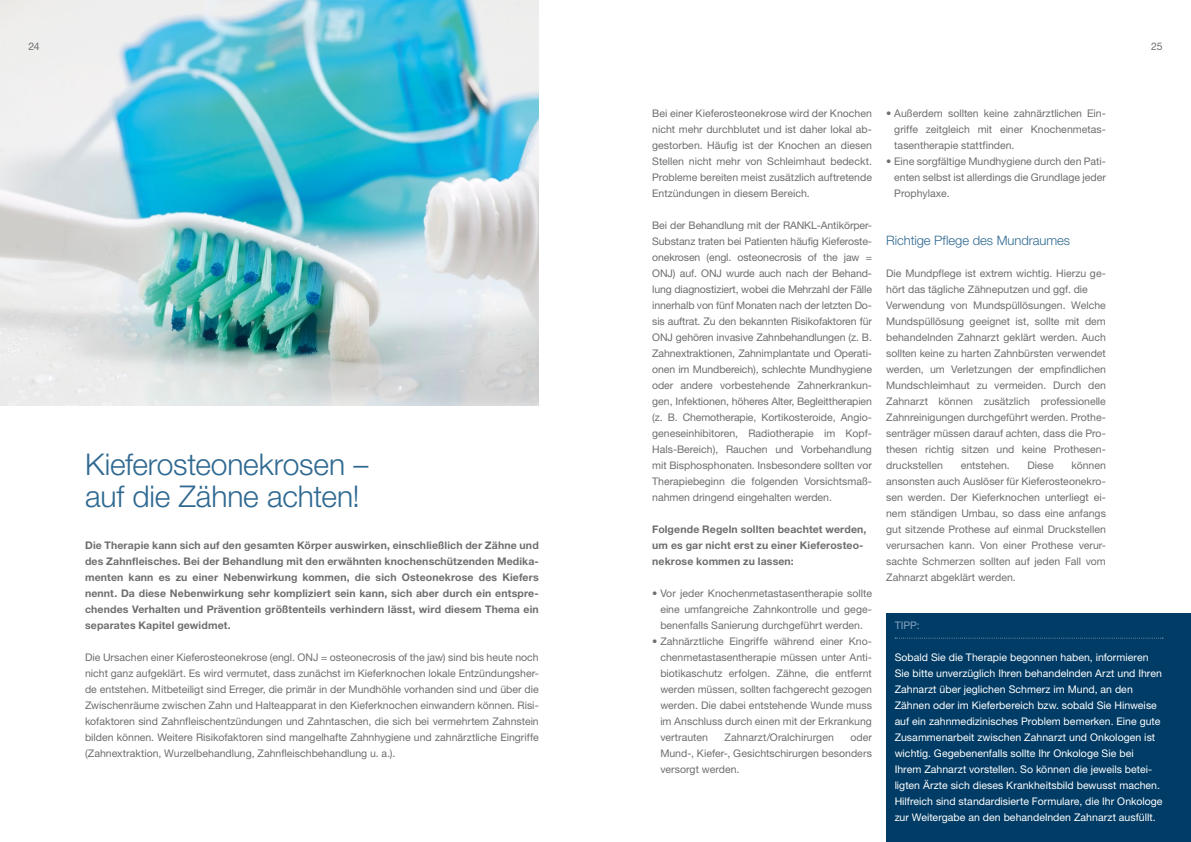
<style>
.page{position:relative;width:1191px;height:842px;background:#fff}
.page>*{position:absolute;margin:0;border:0;box-sizing:border-box;transform-origin:0 0}
.t1{font:300 30px/32px "Helvetica Neue LT Std";letter-spacing:-.005em;color:#2f6991}
.t2{font:300 13px "Helvetica Neue LT Std";letter-spacing:-.005em;color:#2f6991}
.t3{font:10.5px/16px "Helvetica Neue LT Std";color:#6e6e6e;text-align:justify}
.t4{font:10.5px/16px "Helvetica Neue LT Std";letter-spacing:.005em;color:#fff}
.t5{font:700 10.5px/16px "Helvetica Neue LT Std";letter-spacing:.01em;color:#6e6e6e;text-align:justify}
.t6{font:10.5px "Helvetica Neue LT Std";color:#87a2bf}
</style>
<div class="page">
<img style="left:0;top:0;width:539px;height:405px">
<div style="left:886px;top:613px;width:305px;height:229px;background:#003c65"></div>
<svg style="left:895px;top:638px;width:268px;height:1px"></svg>
<p class="t3" style="left:28px;top:38px;width:13px">24</p>
<p class="t3" style="left:1151px;top:38px;width:13px">25</p>
<h1 class="t1" style="left:85px;top:447px;width:285px">Kieferosteonekrosen – auf die Zähne achten!</h1>
<p class="t5" style="left:85px;top:537px;width:455px">Die Therapie kann sich auf den gesamten Körper auswirken, einschließlich der Zähne und des Zahnfleisches. Bei der Behandlung mit den erwähnten knochenschützenden Medika&shy;menten kann es zu einer Nebenwirkung kommen, die sich Osteonekrose des Kiefers nennt. Da diese Nebenwirkung sehr kompliziert sein kann, sich aber durch ein entspre&shy;chendes Verhalten und Prävention größtenteils verhindern lässt, wird diesem Thema ein separates Kapitel gewidmet.</p>
<p class="t3" style="left:85px;top:649px;width:455px">Die Ursachen einer Kieferosteonekrose (engl. ONJ = osteonecrosis of the jaw) sind bis heute noch nicht ganz aufgeklärt. Es wird vermutet, dass zunächst im Kieferknochen lokale Entzündungsher&shy;de entstehen. Mitbeteiligt sind Erreger, die primär in der Mundhöhle vorhanden sind und über die Zwischenräume zwischen Zahn und Halteapparat in den Kieferknochen einwandern können. Risi&shy;kofaktoren sind Zahnfleischentzündungen und Zahntaschen, die sich bei vermehrtem Zahnstein bilden können. Weitere Risikofaktoren sind mangelhafte Zahnhygiene und zahnärztliche Eingriffe (Zahnextraktion, Wurzelbehandlung, Zahnfleischbehandlung u. a.).</p>
<p class="t3" style="left:652px;top:105px;width:221px">Bei einer Kieferosteonekrose wird der Knochen nicht mehr durchblutet und ist daher lokal ab&shy;gestorben. Häufig ist der Knochen an diesen Stellen nicht mehr von Schleimhaut bedeckt.<br>Probleme bereiten meist zusätzlich auftretende Entzündungen in diesem Bereich.</p>
<p class="t3" style="left:652px;top:217px;width:221px">Bei der Behandlung mit der RANKL-Antikörper-Substanz traten bei Patienten häufig Kieferoste&shy;onekrosen (engl. osteonecrosis of the jaw = ONJ) auf. ONJ wurde auch nach der Behand&shy;lung diagnostiziert, wobei die Mehrzahl der Fälle innerhalb von fünf Monaten nach der letzten Do&shy;sis auftrat. Zu den bekannten Risikofaktoren für ONJ gehören invasive Zahnbehandlungen (z. B.<br>Zahnextraktionen, Zahnimplantate und Operati&shy;onen im Mundbereich), schlechte Mundhygiene oder andere vorbestehende Zahnerkrankun&shy;gen, Infektionen, höheres Alter, Begleittherapien (z. B. Chemotherapie, Kortikosteroide, Angio&shy;geneseinhibitoren, Radiotherapie im Kopf-Hals-Bereich), Rauchen und Vorbehandlung mit Bisphosphonaten. Insbesondere sollten vor Therapiebeginn die folgenden Vorsichtsmaß&shy;nahmen dringend eingehalten werden.</p>
<p class="t5" style="left:652px;top:521px;width:216px;text-align:left">Folgende Regeln sollten beachtet werden, um es gar nicht erst zu einer Kieferosteo&shy;nekrose kommen zu lassen:</p>
<p class="t3" style="left:660px;top:585px;width:213px;text-indent:-8px">• Vor jeder Knochenmetastasentherapie sollte eine umfangreiche Zahnkontrolle und gege&shy;benenfalls Sanierung durchgeführt werden.</p>
<p class="t3" style="left:660px;top:633px;width:213px;text-indent:-8px">• Zahnärztliche Eingriffe während einer Kno&shy;chenmetastasentherapie müssen unter Anti&shy;biotikaschutz erfolgen. Zähne, die entfernt werden müssen, sollten fachgerecht gezogen werden. Die dabei entstehende Wunde muss im Anschluss durch einen mit der Erkrankung vertrauten</p>
<p class="t3" style="left:724px;top:729px;width:111px">Zahnarzt/Oralchirurgen</p>
<p class="t3" style="left:660px;top:729px;width:213px;text-indent:190px">oder Mund-, Kiefer-, Gesichtschirurgen besonders versorgt werden.</p>
<p class="t3" style="left:894px;top:105px;width:213px;text-indent:-8px">• Außerdem sollten keine zahnärztlichen Ein&shy;griffe zeitgleich mit einer Knochenmetas&shy;tasentherapie stattfinden.</p>
<p class="t3" style="left:894px;top:153px;width:213px;text-indent:-8px">• Eine sorgfältige Mundhygiene durch den Pati&shy;enten selbst ist allerdings die Grundlage jeder Prophylaxe.</p>
<p class="t2" style="left:886px;top:232px;width:186px">Richtige Pflege des Mundraumes</p>
<p class="t3" style="left:886px;top:265px;width:221px;text-align:left">Die Mundpflege ist extrem wichtig. Hierzu ge&shy;hört das tägliche Zähneputzen und ggf. die Verwendung von Mundspüllösungen. Welche Mundspüllösung geeignet ist, sollte mit dem behandelnden Zahnarzt geklärt werden. Auch sollten keine zu harten Zahnbürsten verwendet werden, um Verletzungen der empfindlichen Mundschleimhaut zu vermeiden. Durch den Zahnarzt können zusätzlich professionelle Zahnreinigungen durchgeführt werden. Prothe&shy;senträger müssen darauf achten, dass die Pro&shy;thesen richtig sitzen und keine Prothesen&shy;druckstellen</p>
<p class="t3" style="left:886px;top:457px;width:221px;text-indent:185px">können ansonsten auch Auslöser für Kieferosteonekro&shy;sen werden. Der Kieferknochen unterliegt ei&shy;nem ständigen Umbau, so dass eine anfangs gut sitzende Prothese auf einmal Druckstellen verursachen kann. Von einer Prothese verur&shy;sachte Schmerzen sollten auf jeden Fall vom Zahnarzt abgeklärt werden.</p>
<p class="t6" style="left:894px;top:619px;width:26px">TIPP:</p>
<p class="t4" style="left:894px;top:649px;width:269px">Sobald Sie die Therapie begonnen haben, informieren Sie bitte unverzüglich Ihren behandelnden Arzt und Ihren Zahnarzt über jeglichen Schmerz im Mund, an den Zähnen oder im Kieferbereich bzw. sobald Sie Hinweise auf ein zahnmedizinisches Problem bemerken. Eine gute Zusammenarbeit zwischen Zahnarzt und Onkologen ist wichtig. Gegebenenfalls sollte Ihr Onkologe Sie bei Ihrem Zahnarzt vorstellen. So können die jeweils betei&shy;ligten Ärzte sich dieses Krankheitsbild bewusst machen.<br>Hilfreich sind standardisierte Formulare, die Ihr Onkologe zur Weitergabe an den behandelnden Zahnarzt ausfüllt.</p>
<p class="t3" style="left:960px;top:457px;width:51px">entstehen.</p>
<p class="t3" style="left:1027px;top:457px;width:28px">Diese</p>
</div>
